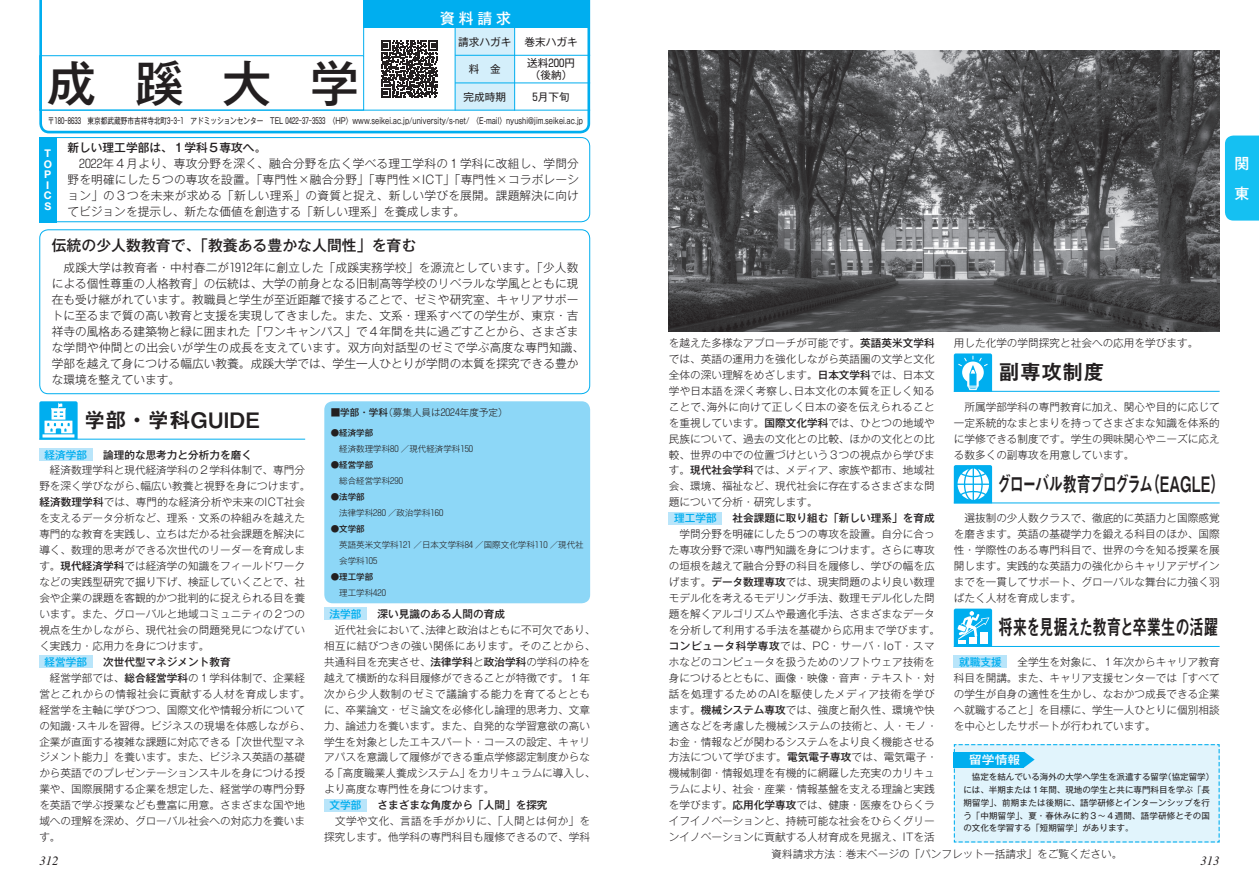
<style>
.page{position:relative;width:1259px;height:893px;background:#fff}
.page>*{position:absolute;margin:0;border:0;box-sizing:border-box;transform-origin:0 0}
.t1{font:48.9px "Gothic MB101 Pr 5 Medium 90 pv RKSJ V";color:#231f20}
.t2{font:21.3px "Midashi Go Pr 5 MB31 90 pv RKSJ H";letter-spacing:-.05em;color:#231f20;scale:.67 1}
.t3{font:21.3px "Midashi Go Pr 5 MB31 90 pv RKSJ H";letter-spacing:-.03em;color:#231f20;scale:.68 1}
.t4{font:21.3px "Midashi Go Pr 5 MB31 90 pv RKSJ H";color:#231f20}
.t5{font:14.85px "Gothic MB101 Pr 5 Medium 90 pv RKSJ V";color:#231f20}
.t6{font:14.85px/29.7px "Gothic MB101 Pr 5 Medium 90 pv RKSJ V";color:#fff}
.t7{font:italic 12.75px "Times";color:#231f20}
.t8{font:11.7px/15.9px "Gothic MB101 Pr 5 Light 90 pv RKSJ H";color:#231f20;text-align:justify}
.t9{font:11.7px "Gothic MB101 Pr 5 Medium 90 pv RKSJ V";color:#231f20}
.t10{font:11.55px "Gothic MB101 Pr 5 Medium 90 pv RKSJ V";color:#fff;scale:1.11 1}
.t11{font:10.65px/15.9px "Gothic MB101 Pr 5 Light 90 pv RKSJ H";color:#231f20}
.t12{font:10.65px "Gothic MB101 Pr 5 Medium 90 pv RKSJ V";color:#231f20}
.t13{font:10.65px/21.8px "Gothic MB101 Pr 5 Regular 90 pv RKSJ H";color:#231f20}
.t14{font:10.65px "Gothic MB101 Pr 5 Medium 90 pv RKSJ V";color:#00aeef}
.t15{font:700 10.65px/10.6px "Helvetica Neue";color:#fff}
.t16{font:9.6px "Gothic MB101 Pr 5 Light 90 pv RKSJ H";color:#231f20}
.t17{font:8.55px/12.8px "Gothic MB101 Pr 5 Regular 90 pv RKSJ H";color:#231f20}
.t18{font:8.55px "Gothic MB101 Pr 5 Regular 90 pv RKSJ H";color:#231f20;scale:.78 1}
.t19{font:8.55px/15.9px "Gothic MB101 Pr 5 Light 90 pv RKSJ H";color:#231f20}
.t20{font:8.55px "Gothic MB101 Pr 5 Medium 90 pv RKSJ V";color:#231f20}
.s1{font-family:"Shingo Num"}
.s2{font-family:"Shingo Num";font-weight:300}
.s3{font-family:"Gothic MB101 Pr 5 Medium 90 pv RKSJ V"}
.s4{font-family:"Gothic MB101 Pr 5 Medium 90 pv RKSJ V";color:#00aeef}
</style>
<div class="page">
<div style="left:1225px;top:136px;width:34px;height:85px;background:#15c0f2"></div>
<div style="left:954px;top:655px;width:53px;height:13px;background:#b9e5fa"></div>
<hr style="left:954px;top:391px;width:265px;height:1px;background:#00aeef">
<svg style="left:954px;top:353px;width:38px;height:38px"></svg>
<hr style="left:954px;top:502px;width:265px;height:1px;background:#00aeef">
<svg style="left:954px;top:465px;width:38px;height:37px"></svg>
<hr style="left:954px;top:646px;width:265px;height:1px;background:#00aeef">
<svg style="left:954px;top:609px;width:38px;height:37px"></svg>
<div style="left:969px;top:638px;width:8px;height:6px;background:#fff"></div>
<div style="left:980px;top:632px;width:8px;height:12px;background:#fff"></div>
<div style="left:669px;top:512px;width:53px;height:13px;background:#b9e5fa"></div>
<div style="left:39px;top:448px;width:53px;height:13px;background:#b9e5fa"></div>
<div style="left:39px;top:655px;width:53px;height:13px;background:#b9e5fa"></div>
<hr style="left:39px;top:439px;width:266px;height:1px;background:#00aeef">
<svg style="left:39px;top:401px;width:39px;height:39px"></svg>
<div style="left:324px;top:608px;width:43px;height:12px;background:#b9e5fa"></div>
<div style="left:324px;top:799px;width:43px;height:13px;background:#b9e5fa"></div>
<svg style="left:39px;top:0;width:551px;height:133px"></svg>
<hr style="left:39px;top:110px;width:551px;height:1px;background:#00aeef">
<div style="left:39px;top:55px;width:325px;height:56px;border:1px solid #00aeef"></div>
<hr style="left:455px;top:28px;width:1px;height:83px;background:#00aeef">
<svg style="left:381px;top:41px;width:57px;height:57px"></svg>
<hr style="left:363px;top:0;width:1px;height:55px;background:#00aeef">
<div style="left:364px;top:0;width:226px;height:28px;background:#00aeef"></div>
<hr style="left:514px;top:28px;width:1px;height:83px;background:#00aeef">
<hr style="left:455px;top:55px;width:135px;height:1px;background:#00aeef">
<hr style="left:455px;top:83px;width:135px;height:1px;background:#00aeef">
<svg style="left:953px;top:744px;width:267px;height:99px"></svg>
<div style="left:39px;top:137px;width:551px;height:85px;border:1px solid #00aeef;border-radius:9px"></div>
<div style="left:39px;top:229px;width:551px;height:165px;border:1px solid #00aeef;border-radius:9px"></div>
<div style="left:324px;top:401px;width:266px;height:202px;background:#8dd7f7;border-radius:9px"></div>
<div style="left:39px;top:137px;width:17px;height:85px;background:#00aeef"></div>
<img style="left:669px;top:50px;width:550px;height:282px">
<h3 class="t6" style="left:440px;top:5px;width:72px">資料請求</h3>
<p class="t13" style="left:524px;top:32px;width:55px">巻末ハガキ送料<span class="s1">200</span>円</p>
<p class="t13" style="left:530px;top:66px;width:44px">（後納）<br><span class="s1">5</span>月下旬</p>
<p class="t13" style="left:458px;top:32px;width:55px">請求ハガキ</p>
<p class="t13" style="left:469px;top:60px;width:33px">料　金</p>
<h1 class="t1" style="left:47px;top:65px;width:313px">成蹊大学</h1>
<p class="t18" style="left:48px;top:117px;width:687px">〒<span class="s1">180</span>‒<span class="s1">8633</span>　東京都武蔵野市吉祥寺北町<span class="s1">3</span>‒<span class="s1">3</span>‒<span class="s1">1</span>　アドミッションセンター　TEL <span class="s1">0422</span>‒<span class="s1">37</span>‒<span class="s1">3533</span> 〈HP〉www.seikei.ac.jp/university/s-net/　〈E-mail〉nyushi@jim.seikei.ac.jp</p>
<p class="t13" style="left:463px;top:87px;width:44px">完成時期</p>
<p class="t9" style="left:68px;top:143px;width:200px">新しい理工学部は、１学科５専攻へ。</p>
<p class="t8" style="left:68px;top:157px;width:513px;text-indent:12px"><span class="s2">2022</span>年４月より、専攻分野を深く、融合分野を広く学べる理工学科の１学科に改組し、学問分野を明確にした５つの専攻を設置。「専門性×融合分野」「専門性×ICT」「専門性×コラボレーション」の３つを未来が求める「新しい理系」の資質と捉え、新しい学びを展開。課題解決に向けてビジョンを提示し、新たな価値を創造する「新しい理系」を養成します。</p>
<h3 class="t5" style="left:52px;top:240px;width:366px">伝統の少人数教育で、「教養ある豊かな人間性」を育む</h3>
<p class="t8" style="left:52px;top:261px;width:534px;text-align:left">　成蹊大学は教育者・中村春二が<span class="s2">1912</span>年に創立した「成蹊実務学校」を源流としています。「少人数による個性尊重の人格教育」の伝統は、大学の前身となる旧制高等学校のリベラルな学風とともに現在も受け継がれています。教職員と学生が至近距離で接することで、ゼミや研究室、キャリアサポートに至るまで質の高い教育と支援を実現してきました。また、文系・理系すべての学生が、東京・吉祥寺の風格ある建築物と緑に囲まれた「ワンキャンパス」で４年間を共に過ごすことから、さまざまな学問や仲間との出会いが学生の成長を支えています。双方向対話型のゼミで学ぶ高度な専門知識、学部を越えて身につける幅広い教養。成蹊大学では、学生一人ひとりが学問の本質を探究できる豊かな環境を整えています。</p>
<p class="t16" style="left:331px;top:409px;width:178px"><span class="s3">■学部・学科</span>（募集人員は<span class="s2">2024</span>年度予定）</p>
<p class="t20" style="left:331px;top:430px;width:44px">●経済学部</p>
<p class="t19" style="left:339px;top:442px;width:135px">経済数理学科<span class="s2">80</span> ／現代経済学科<span class="s2">150</span></p>
<p class="t20" style="left:331px;top:462px;width:44px">●経営学部</p>
<p class="t19" style="left:339px;top:474px;width:65px">総合経営学科<span class="s2">290</span></p>
<p class="t20" style="left:331px;top:494px;width:36px">●法学部</p>
<p class="t19" style="left:339px;top:506px;width:106px">法律学科<span class="s2">280</span> ／政治学科<span class="s2">160</span></p>
<p class="t20" style="left:331px;top:526px;width:36px">●文学部</p>
<p class="t19" style="left:339px;top:538px;width:246px">英語英米文学科<span class="s2">121</span> ／日本文学科<span class="s2">84</span> ／国際文化学科<span class="s2">110</span> ／現代社会学科<span class="s2">105</span></p>
<p class="t20" style="left:331px;top:573px;width:44px">●理工学部</p>
<p class="t19" style="left:339px;top:586px;width:48px">理工学科<span class="s2">420</span></p>
<p class="t15" style="left:44px;top:149px;width:10px">T<br>O<br>P<br>I<br>C<br>S</p>
<h2 class="t4" style="left:84px;top:412px;width:177px">学部・学科GUIDE</h2>
<p class="t14" style="left:45px;top:450px;width:44px">経済学部</p>
<p class="t12" style="left:103px;top:450px;width:150px">論理的な思考力と分析力を磨く</p>
<p class="t11" style="left:39px;top:464px;width:273px">　経済数理学科と現代経済学科の２学科体制で、専門分野を深く学びながら、幅広い教養と視野を身につけます。<span class="s3">経済数理学科</span>では、専門的な経済分析や未来のICT社会を支えるデータ分析など、理系・文系の枠組みを越えた専門的な教育を実践し、立ちはだかる社会課題を解決に導く、数理的思考ができる次世代のリーダーを育成します。<span class="s3">現代経済学科</span>では経済学の知識をフィールドワークなどの実践型研究で掘り下げ、検証していくことで、社会や企業の課題を客観的かつ批判的に捉えられる目を養います。また、グローバルと地域コミュニティの２つの視点を生かしながら、現代社会の問題発見につなげていく実践力・応用力を身につけます。</p>
<p class="t14" style="left:45px;top:658px;width:44px">経営学部</p>
<p class="t12" style="left:103px;top:658px;width:129px">次世代型マネジメント教育</p>
<p class="t11" style="left:39px;top:671px;width:273px">　経営学部では、<span class="s3">総合経営学科</span>の１学科体制で、企業経営とこれからの情報社会に貢献する人材を育成します。経営学を主軸に学びつつ、国際文化や情報分析についての知識・スキルを習得。ビジネスの現場を体感しながら、企業が直面する複雑な課題に対応できる「次世代型マネジメント能力」を養います。また、ビジネス英語の基礎から英語でのプレゼンテーションスキルを身につける授業や、国際展開する企業を想定した、経営学の専門分野を英語で学ぶ授業なども豊富に用意。さまざまな国や地域への理解を深め、グローバル社会への対応力を養います。</p>
<p class="t14" style="left:330px;top:610px;width:33px">法学部</p>
<p class="t12" style="left:377px;top:610px;width:129px">深い見識のある人間の育成</p>
<p class="t11" style="left:324px;top:623px;width:273px">　近代社会において、法律と政治はともに不可欠であり、相互に結びつきの強い関係にあります。そのことから、共通科目を充実させ、<span class="s3">法律学科</span>と<span class="s3">政治学科</span>の学科の枠を越えて横断的な科目履修ができることが特徴です。１年次から少人数制のゼミで議論する能力を育てるとともに、卒業論文・ゼミ論文を必修化し論理的思考力、文章力、論述力を養います。また、自発的な学習意欲の高い学生を対象としたエキスパート・コースの設定、キャリアパスを意識して履修ができる重点学修認定制度からなる「高度職業人養成システム」をカリキュラムに導入し、より高度な専門性を身につけます。</p>
<p class="t14" style="left:330px;top:801px;width:33px">文学部</p>
<p class="t12" style="left:377px;top:801px;width:172px">さまざまな角度から「人間」を探究</p>
<p class="t11" style="left:324px;top:815px;width:267px">　文学や文化、言語を手がかりに、「人間とは何か」を探究します。他学科の専門科目も履修できるので、学科</p>
<p class="t11" style="left:669px;top:336px;width:267px;text-align:justify">を越えた多様なアプローチが可能です。<span class="s3">英語英米文学科</span>では、英語の運用力を強化しながら英語圏の文学と文化全体の深い理解をめざします。<span class="s3">日本文学科</span>では、日本文学や日本語を深く考察し、日本文化の本質を正しく知ることで、海外に向けて正しく日本の姿を伝えられることを重視しています。<span class="s3">国際文化学科</span>では、ひとつの地域や民族について、過去の文化との比較、ほかの文化との比較、世界の中での位置づけという３つの視点から学びます。<span class="s3">現代社会学科</span>では、メディア、家族や都市、地域社会、環境、福祉など、現代社会に存在するさまざまな問題について分析・研究します。</p>
<p class="t14" style="left:674px;top:514px;width:44px">理工学部</p>
<p class="t12" style="left:732px;top:514px;width:203px">社会課題に取り組む「新しい理系」を育成</p>
<p class="t11" style="left:669px;top:528px;width:273px">　学問分野を明確にした５つの専攻を設置。自分に合った専攻分野で深い専門知識を身につけます。さらに専攻の垣根を越えて融合分野の科目を履修し、学びの幅を広げます。<span class="s3">データ数理専攻</span>では、現実問題のより良い数理モデル化を考えるモデリング手法、数理モデル化した問題を解くアルゴリズムや最適化手法、さまざまなデータを分析して利用する手法を基礎から応用まで学びます。<span class="s3">コンピュータ科学専攻</span>では、PC・サーバ・IoT・スマホなどのコンピュータを扱うためのソフトウェア技術を身につけるとともに、画像・映像・音声・テキスト・対話を処理するためのAIを駆使したメディア技術を学びます。<span class="s3">機械システム専攻</span>では、強度と耐久性、環境や快適さなどを考慮した機械システムの技術と、人・モノ・お金・情報などが関わるシステムをより良く機能させる方法について学びます。<span class="s3">電気電子専攻</span>では、電気電子・機械制御・情報処理を有機的に網羅した充実のカリキュラムにより、社会・産業・情報基盤を支える理論と実践を学びます。<span class="s3">応用化学専攻</span>では、健康・医療をひらくライフイノベーションと、持続可能な社会をひらくグリーンイノベーションに貢献する人材育成を見据え、ITを活</p>
<p class="t11" style="left:954px;top:336px;width:246px">用した化学の学問探究と社会への応用を学びます。</p>
<h2 class="t4" style="left:998px;top:364px;width:108px">副専攻制度</h2>
<p class="t11" style="left:954px;top:400px;width:267px;text-align:justify">　所属学部学科の専門教育に加え、関心や目的に応じて一定系統的なまとまりを持ってさまざまな知識を体系的に学修できる制度です。学生の興味関心やニーズに応える数多くの副専攻を用意しています。</p>
<h2 class="t2" style="left:997px;top:476px;width:341px">グローバル教育プログラム（EAGLE）</h2>
<p class="t11" style="left:954px;top:512px;width:267px;text-align:justify">　選抜制の少人数クラスで、徹底的に英語力と国際感覚を磨きます。英語の基礎学力を鍛える科目のほか、国際性・学際性のある専門科目で、世界の今を知る授業を展開します。実践的な英語力の強化からキャリアデザインまでを一貫してサポート、グローバルな舞台に力強く羽ばたく人材を育成します。</p>
<h2 class="t3" style="left:998px;top:619px;width:325px">将来を見据えた教育と卒業生の活躍</h2>
<p class="t11" style="left:954px;top:655px;width:267px;text-align:justify;text-indent:5px"><span class="s4">就職支援</span>　全学生を対象に、１年次からキャリア教育科目を開講。また、キャリア支援センターでは「すべての学生が自身の適性を生かし、なおかつ成長できる企業へ就職すること」を目標に、学生一人ひとりに個別相談を中心としたサポートが行われています。</p>
<p class="t10" style="left:969px;top:755px;width:47px">留学情報</p>
<p class="t17" style="left:963px;top:772px;width:252px">　協定を結んでいる海外の大学へ学生を派遣する留学（協定留学）には、半期または１年間、現地の学生と共に専門科目を学ぶ「長期留学」、前期または後期に、語学研修とインターンシップを行う「中期留学」、夏・春休みに約３～４週間、語学研修とその国の文化を学習する「短期留学」があります。</p>
<p class="t11" style="left:771px;top:847px;width:352px">資料請求方法：巻末ページの「パンフレット一括請求」をご覧ください。</p>
<p class="t7" style="left:39px;top:856px;width:21px">312</p>
<p class="t7" style="left:1200px;top:856px;width:21px">313</p>
<h3 class="t6" style="left:1234px;top:150px;width:16px">関東</h3>
</div>
